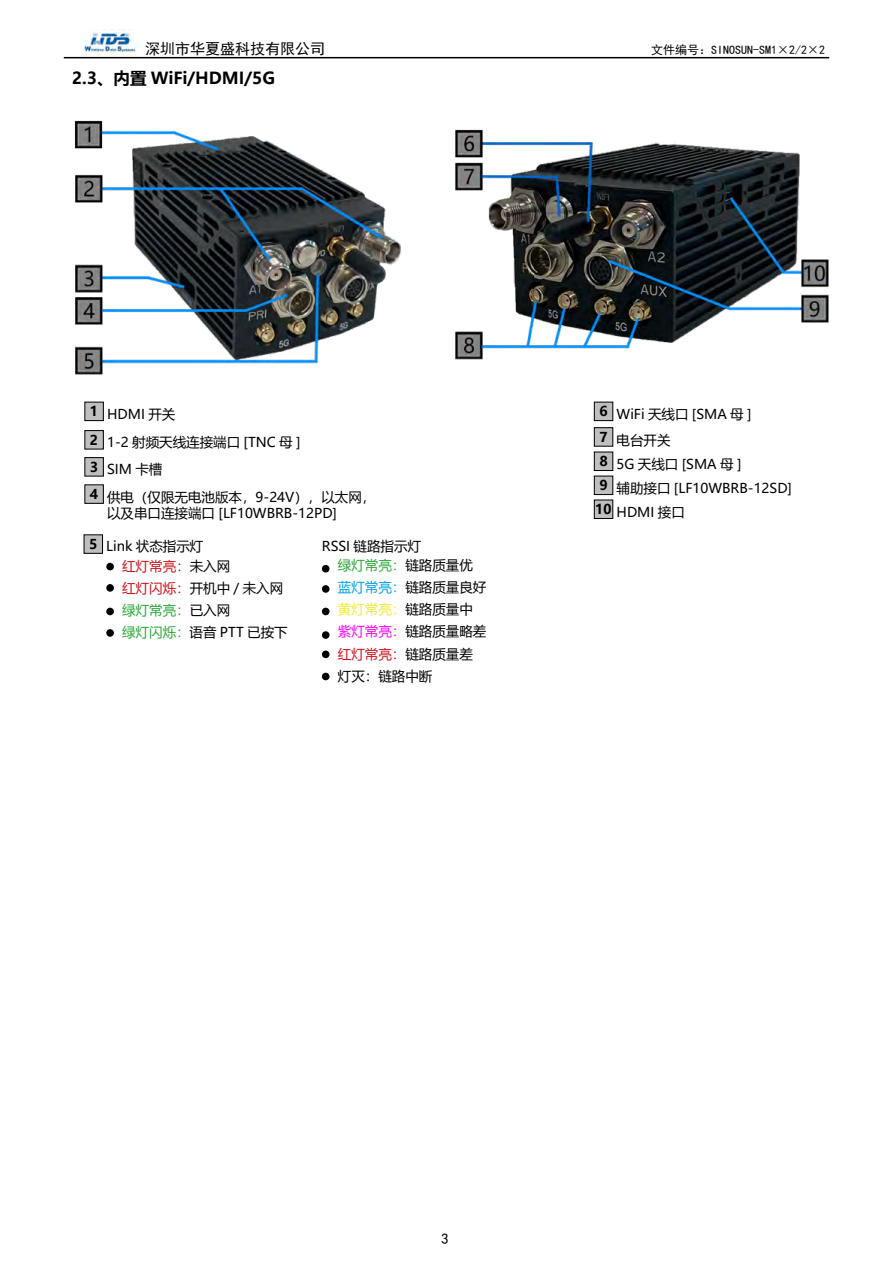
<style>
.page{position:relative;width:893px;height:1263px;background:#fff}
.page>*{position:absolute;margin:0;border:0;box-sizing:border-box;transform-origin:0 0}
.t1{font:700 16.5px "Microsoft Ya Hei";color:#000}
.t2{font:15px "Sim Hei";color:#000}
.t3{font:13.5px/22.2px "Microsoft Ya Hei";color:#000}
.t4{font:700 13.5px/24px "Microsoft Ya Hei";color:#000}
.t5{font:12px "Sim Hei";color:#000}
.s1{color:#d0121b}
.s2{color:#2aa738}
.s3{color:#00a0e9}
.s4{color:#f0ea39}
.s5{color:#ff00fe}
</style>
<div class="page">
<img style="left:81px;top:30px;width:58px;height:26px">
<hr style="left:64px;top:57px;width:765px;height:1px;background:#000">
<img style="left:75px;top:120px;width:754px;height:255px">
<div style="left:85px;top:431px;width:18px;height:18px;background:#bfbfbf"></div>
<div style="left:85px;top:430px;width:19px;height:19px;border:1px solid #000"></div>
<div style="left:85px;top:402px;width:18px;height:19px;background:#bfbfbf"></div>
<div style="left:85px;top:402px;width:19px;height:19px;border:1px solid #000"></div>
<div style="left:85px;top:458px;width:18px;height:18px;background:#bfbfbf"></div>
<div style="left:85px;top:457px;width:19px;height:19px;border:1px solid #000"></div>
<div style="left:85px;top:485px;width:18px;height:18px;background:#bfbfbf"></div>
<div style="left:85px;top:485px;width:19px;height:19px;border:1px solid #000"></div>
<div style="left:84px;top:535px;width:19px;height:18px;background:#bfbfbf"></div>
<div style="left:84px;top:535px;width:19px;height:19px;border:1px solid #000"></div>
<div style="left:594px;top:402px;width:19px;height:19px;background:#bfbfbf"></div>
<div style="left:594px;top:402px;width:19px;height:19px;border:1px solid #000"></div>
<div style="left:594px;top:428px;width:19px;height:18px;background:#bfbfbf"></div>
<div style="left:594px;top:427px;width:19px;height:19px;border:1px solid #000"></div>
<div style="left:594px;top:452px;width:19px;height:18px;background:#bfbfbf"></div>
<div style="left:594px;top:452px;width:19px;height:19px;border:1px solid #000"></div>
<div style="left:594px;top:476px;width:19px;height:18px;background:#bfbfbf"></div>
<div style="left:594px;top:476px;width:19px;height:19px;border:1px solid #000"></div>
<div style="left:594px;top:500px;width:19px;height:18px;background:#bfbfbf"></div>
<div style="left:594px;top:500px;width:19px;height:19px;border:1px solid #000"></div>
<div style="left:106px;top:563px;width:8px;height:7px;background:#000;border-radius:50%"></div>
<div style="left:106px;top:584px;width:8px;height:8px;background:#000;border-radius:50%"></div>
<div style="left:106px;top:608px;width:8px;height:7px;background:#000;border-radius:50%"></div>
<div style="left:106px;top:629px;width:8px;height:8px;background:#000;border-radius:50%"></div>
<div style="left:322px;top:565px;width:8px;height:7px;background:#000;border-radius:50%"></div>
<div style="left:322px;top:585px;width:8px;height:8px;background:#000;border-radius:50%"></div>
<div style="left:322px;top:608px;width:8px;height:7px;background:#000;border-radius:50%"></div>
<div style="left:322px;top:631px;width:8px;height:8px;background:#000;border-radius:50%"></div>
<div style="left:322px;top:650px;width:8px;height:8px;background:#000;border-radius:50%"></div>
<div style="left:322px;top:673px;width:8px;height:7px;background:#000;border-radius:50%"></div>
<p class="t2" style="left:145px;top:41px;width:182px">深圳市华夏盛科技有限公司</p>
<p class="t5" style="left:651px;top:44px;width:175px">文件编号：SINOSUN-SM1×2/2×2</p>
<p class="t1" style="left:72px;top:67px;width:204px">2.3、内置 WiFi/HDMI/5G</p>
<p class="t4" style="left:90px;top:399px;width:10px">1</p>
<p class="t4" style="left:90px;top:427px;width:10px">2</p>
<p class="t4" style="left:90px;top:453px;width:10px;line-height:27.2px">3<br>4</p>
<p class="t4" style="left:89px;top:531px;width:10px">5</p>
<p class="t4" style="left:599px;top:398px;width:10px;line-height:25.7px">6<br>7</p>
<p class="t4" style="left:595px;top:449px;width:18px;text-align:center">8<br>9<br>10</p>
<p class="t3" style="left:617px;top:403px;width:137px">WiFi 天线口 [SMA 母 ]</p>
<p class="t3" style="left:107px;top:403px;width:70px">HDMI 开关</p>
<p class="t3" style="left:617px;top:427px;width:126px;line-height:24.3px">电台开关<br>5G 天线口 [SMA 母 ]</p>
<p class="t3" style="left:107px;top:431px;width:195px">1-2 射频天线连接端口 [TNC 母 ]</p>
<p class="t3" style="left:107px;top:458px;width:57px">SIM 卡槽</p>
<p class="t3" style="left:107px;top:488px;width:270px;line-height:16.2px">供电（仅限无电池版本，9-24V），以太网，以及串口连接端口 [LF10WBRB-12PD]</p>
<p class="t3" style="left:617px;top:476px;width:177px;line-height:24px">辅助接口 [LF10WBRB-12SD]<br>HDMI 接口</p>
<p class="t3" style="left:122px;top:536px;width:109px;line-height:19.5px;text-indent:-16px">Link 状态指示灯<br><span class="s1">红灯常亮：</span>未入网</p>
<p class="t3" style="left:122px;top:576px;width:167px"><span class="s1">红灯闪烁：</span>开机中 / 未入网<span class="s2">绿灯常亮：</span>已入网<br><span class="s2">绿灯闪烁：</span>语音 PTT 已按下</p>
<p class="t3" style="left:338px;top:537px;width:137px;line-height:18.5px;text-indent:-16px">RSSI 链路指示灯<br><span class="s2">绿灯常亮：</span>链路质量优</p>
<p class="t3" style="left:338px;top:575px;width:150px"><span class="s3">蓝灯常亮：</span>链路质量良好<span class="s4">黄灯常亮：</span>链路质量中<span class="s5">紫灯常亮：</span>链路质量略差<span class="s1">红灯常亮：</span>链路质量差灯灭：链路中断</p>
<p class="t2" style="left:441px;top:1231px;width:9px">3</p>
</div>
